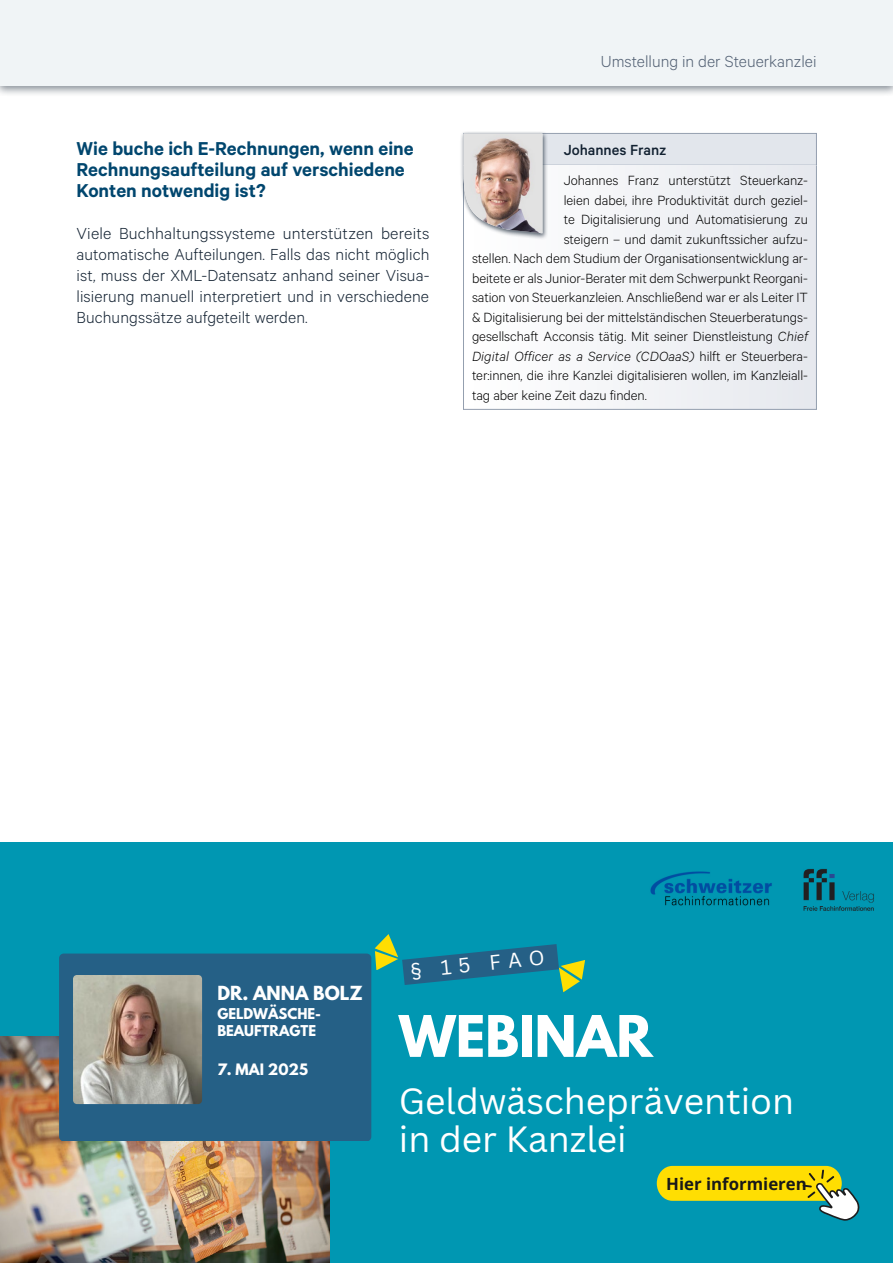
<style>
.page{position:relative;width:893px;height:1263px;background:#fff}
.page>*{position:absolute;margin:0;border:0;box-sizing:border-box;transform-origin:0 0}
.t1{font:700 50.7px "League Spartan";color:#fff}
.t2{font:35.55px/37.5px "Canva Sans";color:#fff}
._4_h1{font:600 21px/21px "Calibre";color:#00466e}
.t3{font:20.25px "Canva Sans";color:#fff}
._5_p{font:300 18px/21px "Calibre";letter-spacing:.005em;color:#132232;text-align:justify}
.t4{font:300 18px "Calibre";color:#515f72}
.t5{font:700 17.25px "League Spartan";color:#fff}
.t6{font:700 16.8px "Open Sans";color:#191919}
.Kasten_Autor1{font:500 16.5px "Calibre";color:#132232}
.Kasten_Autor2{font:300 15px "Calibre";letter-spacing:-.005em;color:#000}
.Kasten_Autor2-2{font:italic 300 15px "Calibre";letter-spacing:.01em;color:#000}
.t7{font:700 13.95px "League Spartan";color:#fff}
.t8{font:700 13.2px/17.7px "League Spartan";color:#fff}
.s1{font-style:italic}
.s2{font-style:normal}
</style>
<div class="page">
<div style="left:0;top:0;width:893px;height:98px;background:#132232;opacity:.5"></div>
<div style="left:0;top:0;width:893px;height:85px;background:#f0f4f6"></div>
<div style="left:463px;top:133px;width:354px;height:32px;background:#e2e6ec;border:1px solid #949faf"></div>
<div style="left:463px;top:165px;width:353px;height:244px;background:#f2f3f6"></div>
<div style="left:463px;top:165px;width:354px;height:245px;border:1px solid #949faf"></div>
<div style="left:459px;top:131px;width:89px;height:109px;background:#132232;opacity:.7"></div>
<img style="left:463px;top:134px;width:79px;height:99px">
<div style="left:0;top:842px;width:893px;height:421px;background:#0097b2"></div>
<img style="left:0;top:1036px;width:329px;height:227px">
<div style="left:59px;top:953px;width:312px;height:188px;background:#256086"></div>
<img style="left:73px;top:975px;width:129px;height:129px">
<img style="left:803px;top:869px;width:71px;height:42px">
<img style="left:650px;top:871px;width:122px;height:35px">
<svg style="left:375px;top:934px;width:210px;height:58px"></svg>
<svg style="left:657px;top:1166px;width:203px;height:55px"></svg>
<p class="_4_h1" style="left:77px;top:138px;width:339px">Wie buche ich E-Rechnungen, wenn eine<br>Rechnungsaufteilung auf verschiedene<br>Konten notwendig ist?</p>
<p class="_5_p" style="left:77px;top:222px;width:354px">Viele Buchhaltungssysteme unterstützen bereits automatische Aufteilungen. Falls das nicht möglich ist, muss der XML-Datensatz anhand seiner Visua&shy;lisierung manuell interpretiert und in verschiedene Buchungssätze aufgeteilt werden.</p>
<p class="t4" style="left:601px;top:51px;width:217px">Umstellung in der Steuerkanzlei</p>
<p class="Kasten_Autor1" style="left:564px;top:140px;width:104px">Johannes Franz</p>
<p class="Kasten_Autor2" style="left:564px;top:172px;width:246px">Johannes Franz unterstützt Steuerkanz-</p>
<p class="Kasten_Autor2" style="left:564px;top:191px;width:246px">leien dabei, ihre Produktivität durch geziel-</p>
<p class="Kasten_Autor2" style="left:564px;top:211px;width:246px">te Digitalisierung und Automatisierung zu</p>
<p class="Kasten_Autor2" style="left:564px;top:230px;width:246px">steigern – und damit zukunftssicher aufzu-</p>
<p class="Kasten_Autor2" style="left:472px;top:250px;width:337px">stellen. Nach dem Studium der Organisationsentwicklung ar-</p>
<p class="Kasten_Autor2" style="left:472px;top:269px;width:337px">beitete er als Junior-Berater mit dem Schwerpunkt Reorgani-</p>
<p class="Kasten_Autor2" style="left:472px;top:289px;width:337px">sation von Steuerkanzleien. Anschließend war er als Leiter IT</p>
<p class="Kasten_Autor2" style="left:472px;top:308px;width:337px">&amp; Digitalisierung bei der mittelständischen Steuerberatungs-</p>
<p class="Kasten_Autor2" style="left:472px;top:328px;width:337px">gesellschaft Acconsis tätig. Mit seiner Dienstleistung <span class="s1">Chief</span></p>
<p class="Kasten_Autor2-2" style="left:472px;top:347px;width:337px">Digital Officer as a Service (CDOaaS) <span class="s2">hilft er Steuerbera-</span></p>
<p class="Kasten_Autor2" style="left:472px;top:367px;width:337px">ter:innen, die ihre Kanzlei digitalisieren wollen, im Kanzleiall-</p>
<p class="Kasten_Autor2" style="left:472px;top:386px;width:176px">tag aber keine Zeit dazu finden.</p>
<p class="t5" style="left:217px;top:979px;width:147px">DR. ANNA BOLZ</p>
<p class="t8" style="left:217px;top:1004px;width:105px">GELDWÄSCHE-<br>BEAUFTRAGTE</p>
<p class="t7" style="left:217px;top:1059px;width:92px">7. MAI 2025</p>
<p class="t3" style="left:409px;top:959px;width:136px;rotate:-6deg">§ 15 FAO</p>
<p class="t1" style="left:399px;top:997px;width:255px">WEBINAR</p>
<p class="t2" style="left:399px;top:1082px;width:397px">Geldwäscheprävention in der Kanzlei</p>
<p class="t6" style="left:666px;top:1171px;width:142px">Hier informieren</p>
</div>
